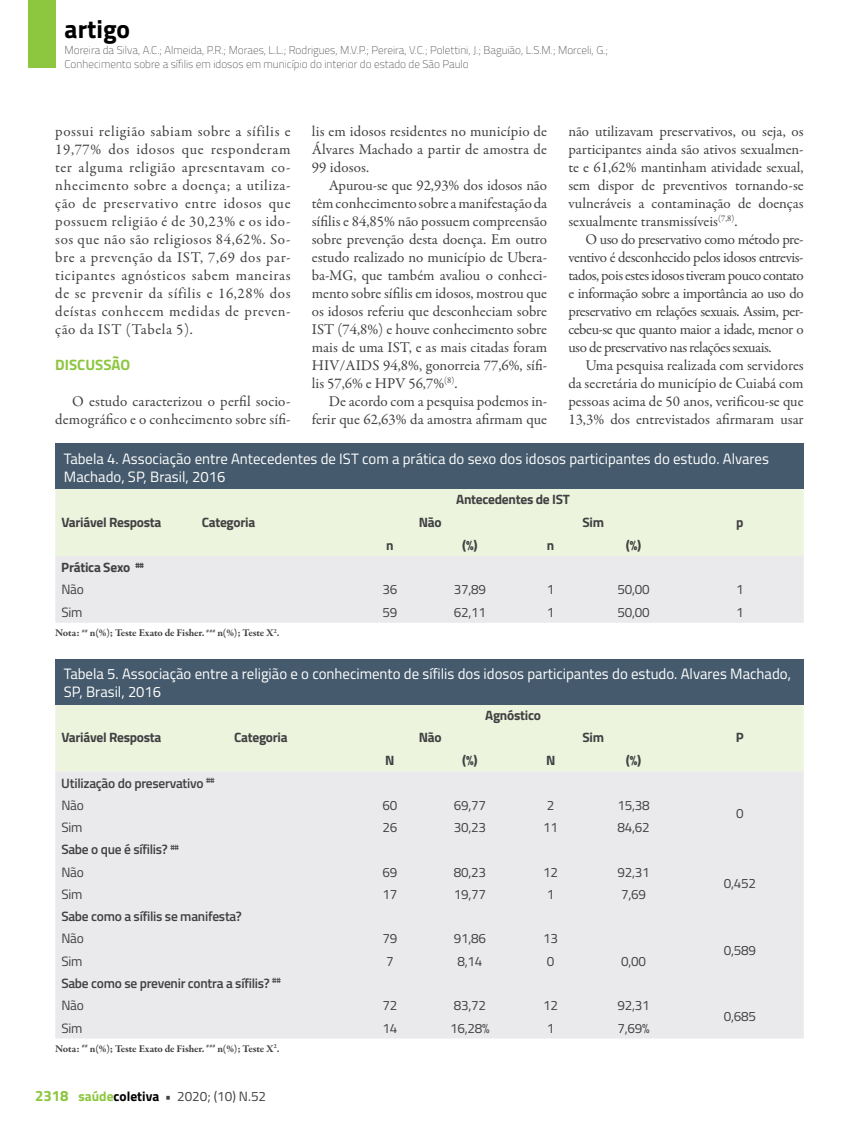
<style>
.page{position:relative;width:859px;height:1132px;background:#fff}
.page>*{position:absolute;margin:0;border:0;box-sizing:border-box;transform-origin:0 0}
.t1{font:700 25.5px "Titillium";color:#000}
.t2{font:15px/18px "Garamond Premr Pro";color:#414042;text-align:justify}
.t3{font:15px/18px "Titillium";color:#fff}
.t4{font:700 15px "Titillium";color:#8dc63f}
.t5{font:13.5px "Titillium";letter-spacing:-.02em;color:#414042}
.t6{font:700 13.5px/22.2px "Titillium";letter-spacing:-.02em;color:#414042}
.t7{font:600 13.5px/22.2px "Titillium";letter-spacing:-.02em;color:#414042}
.t8{font:100 11.25px/13.5px "Titillium";color:#414042}
.t9{font:700 10.5px "Garamond Premr Pro";letter-spacing:-.01em;color:#414042}
.s1{font-weight:400}
.s2{font-weight:700;font-size:15px;color:#8dc63f}
.s3{font-weight:700;color:#8dc63f}
.s4{font-weight:700;color:#000}
.s5{font-weight:700}
</style>
<div class="page">
<div style="left:28px;top:0;width:27px;height:68px;background:#8dc63f"></div>
<div style="left:55px;top:489px;width:749px;height:67px;background:#ecf4de"></div>
<div style="left:55px;top:556px;width:749px;height:66px;background:#eaeaec"></div>
<div style="left:55px;top:443px;width:749px;height:46px;background:#455a6c"></div>
<div style="left:55px;top:704px;width:749px;height:67px;background:#ecf4de"></div>
<div style="left:55px;top:771px;width:749px;height:267px;background:#eaeaec"></div>
<div style="left:55px;top:658px;width:749px;height:46px;background:#455a6c"></div>
<h1 class="t1" style="left:65px;top:10px;width:67px">artigo</h1>
<p class="t8" style="left:65px;top:43px;width:545px">Moreira da Silva, A.C.; Almeida, P.R.; Moraes, L.L.; Rodrigues, M.V.P.; Pereira, V.C.; Polettini, J.; Baguião, L.S.M.; Morceli, G.;<br>Conhecimento sobre a sífilis em idosos em município do interior do estado de São Paulo</p>
<p class="t2" style="left:55px;top:122px;width:237px">possui religião sabiam sobre a sífilis e 19,77% dos idosos que responderam ter alguma religião apresentavam co&shy;nhecimento sobre a doença; a utiliza&shy;ção de preservativo entre idosos que possuem religião é de 30,23% e os ido&shy;sos que não são religiosos 84,62%. So&shy;bre a prevenção da IST, 7,69 dos par&shy;ticipantes agnósticos sabem maneiras de se prevenir da sífilis e 16,28% dos deístas conhecem medidas de preven&shy;ção da IST (Tabela 5).</p>
<p class="t4" style="left:55px;top:353px;width:76px">DISCUSSÃO</p>
<p class="t2" style="left:55px;top:392px;width:237px;text-align:right">O estudo caracterizou o perfil socio&shy;demográfico e o conhecimento sobre sífi-</p>
<p class="t2" style="left:312px;top:122px;width:237px">lis em idosos residentes no município de Álvares Machado a partir de amostra de 99 idosos.</p>
<p class="t2" style="left:312px;top:176px;width:237px;text-indent:17px">Apurou-se que 92,93% dos idosos não têm conhecimento sobre a manifestação da sífilis e 84,85% não possuem compreensão sobre prevenção desta doença. Em outro estudo realizado no município de Ubera&shy;ba-MG, que também avaliou o conheci&shy;mento sobre sífilis em idosos, mostrou que os idosos referiu que desconheciam sobre IST (74,8%) e houve conhecimento sobre mais de uma IST, e as mais citadas foram HIV/AIDS 94,8%, gonorreia 77,6%, sífi&shy;lis 57,6% e HPV 56,7%<sup>(8)</sup>.</p>
<p class="t2" style="left:312px;top:392px;width:237px;text-align:right">De acordo com a pesquisa podemos in&shy;ferir que 62,63% da amostra afirmam que</p>
<p class="t2" style="left:568px;top:122px;width:237px">não utilizavam preservativos, ou seja, os participantes ainda são ativos sexualmen&shy;te e 61,62% mantinham atividade sexual, sem dispor de preventivos tornando-se vulneráveis a contaminação de doenças sexualmente transmissíveis<sup>(7,8)</sup>.</p>
<p class="t2" style="left:568px;top:230px;width:237px;text-indent:17px">O uso do preservativo como método pre&shy;ventivo é desconhecido pelos idosos entrevis&shy;tados, pois estes idosos tiveram pouco contato e informação sobre a importância ao uso do preservativo em relações sexuais. Assim, per&shy;cebeu-se que quanto maior a idade, menor o uso de preservativo nas relações sexuais.</p>
<p class="t2" style="left:568px;top:356px;width:237px;text-indent:17px">Uma pesquisa realizada com servidores da secretária do município de Cuiabá com pessoas acima de 50 anos, verificou-se que 13,3% dos entrevistados afirmaram usar</p>
<p class="t3" style="left:64px;top:449px;width:707px">Tabela 4. Associação entre Antecedentes de IST com a prática do sexo dos idosos participantes do estudo. Alvares<br>Machado, SP, Brasil, 2016</p>
<p class="t6" style="left:61px;top:510px;width:102px">Variável Resposta</p>
<p class="t6" style="left:202px;top:510px;width:55px">Categoria</p>
<p class="t6" style="left:61px;top:555px;width:84px">Prática Sexo <sup>##<br></sup><span class="s1">Não</span></p>
<p class="t6" style="left:456px;top:487px;width:115px">Antecedentes de IST</p>
<p class="t6" style="left:419px;top:510px;width:24px">Não</p>
<p class="t6" style="left:582px;top:510px;width:23px">Sim</p>
<p class="t6" style="left:736px;top:510px;width:9px">p</p>
<p class="t6" style="left:386px;top:533px;width:9px">n</p>
<p class="t6" style="left:462px;top:533px;width:17px">(%)</p>
<p class="t6" style="left:547px;top:533px;width:9px">n</p>
<p class="t6" style="left:626px;top:533px;width:17px">(%)</p>
<p class="t5" style="left:382px;top:579px;width:16px">36</p>
<p class="t5" style="left:454px;top:579px;width:34px">37,89</p>
<p class="t5" style="left:547px;top:579px;width:9px">1</p>
<p class="t5" style="left:617px;top:579px;width:34px">50,00</p>
<p class="t5" style="left:736px;top:579px;width:9px">1</p>
<p class="t5" style="left:61px;top:602px;width:23px">Sim</p>
<p class="t5" style="left:382px;top:602px;width:16px">59</p>
<p class="t5" style="left:454px;top:602px;width:34px">62,11</p>
<p class="t5" style="left:547px;top:602px;width:9px">1</p>
<p class="t5" style="left:617px;top:602px;width:34px">50,00</p>
<p class="t5" style="left:736px;top:602px;width:9px">1</p>
<p class="t9" style="left:55px;top:626px;width:226px">Nota: <sup>##</sup> n(%); Teste Exato de Fisher. <sup>###</sup> n(%); Teste X<sup>2</sup>.</p>
<p class="t3" style="left:64px;top:664px;width:729px">Tabela 5. Associação entre a religião e o conhecimento de sífilis dos idosos participantes do estudo. Alvares Machado,<br>SP, Brasil, 2016</p>
<p class="t6" style="left:61px;top:725px;width:102px">Variável Resposta</p>
<p class="t6" style="left:234px;top:725px;width:55px">Categoria</p>
<p class="t7" style="left:61px;top:770px;width:155px">Utilização do preservativo <sup>##</sup></p>
<p class="t6" style="left:485px;top:702px;width:57px">Agnóstico</p>
<p class="t6" style="left:419px;top:725px;width:24px">Não</p>
<p class="t6" style="left:582px;top:725px;width:23px">Sim</p>
<p class="t6" style="left:736px;top:725px;width:9px">P</p>
<p class="t6" style="left:385px;top:748px;width:11px">N</p>
<p class="t6" style="left:462px;top:748px;width:17px">(%)</p>
<p class="t6" style="left:546px;top:748px;width:11px">N</p>
<p class="t6" style="left:626px;top:748px;width:17px">(%)</p>
<p class="t5" style="left:61px;top:795px;width:24px">Não</p>
<p class="t5" style="left:382px;top:795px;width:16px">60</p>
<p class="t5" style="left:454px;top:795px;width:34px">69,77</p>
<p class="t5" style="left:547px;top:795px;width:9px">2</p>
<p class="t5" style="left:617px;top:795px;width:34px">15,38</p>
<p class="t5" style="left:61px;top:817px;width:23px">Sim</p>
<p class="t5" style="left:382px;top:817px;width:16px">26</p>
<p class="t5" style="left:454px;top:817px;width:34px">30,23</p>
<p class="t5" style="left:543px;top:817px;width:16px">11</p>
<p class="t5" style="left:617px;top:817px;width:34px">84,62</p>
<p class="t7" style="left:61px;top:837px;width:119px">Sabe o que é sífilis? <sup>##<br></sup><span class="s1">Não</span></p>
<p class="t5" style="left:382px;top:861px;width:16px">69</p>
<p class="t5" style="left:454px;top:861px;width:34px">80,23</p>
<p class="t5" style="left:543px;top:861px;width:16px">12</p>
<p class="t5" style="left:617px;top:861px;width:34px">92,31</p>
<p class="t5" style="left:61px;top:884px;width:23px">Sim</p>
<p class="t5" style="left:382px;top:884px;width:16px">17</p>
<p class="t5" style="left:454px;top:884px;width:34px">19,77</p>
<p class="t5" style="left:547px;top:884px;width:9px">1</p>
<p class="t5" style="left:621px;top:884px;width:26px">7,69</p>
<p class="t7" style="left:61px;top:904px;width:182px">Sabe como a sífilis se manifesta?</p>
<p class="t5" style="left:61px;top:928px;width:24px">Não</p>
<p class="t5" style="left:382px;top:928px;width:16px">79</p>
<p class="t5" style="left:454px;top:928px;width:34px">91,86</p>
<p class="t5" style="left:543px;top:928px;width:16px">13</p>
<p class="t5" style="left:61px;top:950px;width:23px">Sim</p>
<p class="t5" style="left:386px;top:950px;width:9px">7</p>
<p class="t5" style="left:457px;top:950px;width:26px">8,14</p>
<p class="t5" style="left:547px;top:950px;width:9px">0</p>
<p class="t5" style="left:621px;top:950px;width:26px">0,00</p>
<p class="t7" style="left:61px;top:971px;width:221px">Sabe como se prevenir contra a sífilis? <sup>##<br></sup><span class="s1">Não</span></p>
<p class="t5" style="left:382px;top:995px;width:16px">72</p>
<p class="t5" style="left:454px;top:995px;width:34px">83,72</p>
<p class="t5" style="left:543px;top:995px;width:16px">12</p>
<p class="t5" style="left:617px;top:995px;width:34px">92,31</p>
<p class="t5" style="left:61px;top:1017px;width:23px">Sim</p>
<p class="t5" style="left:382px;top:1017px;width:16px">14</p>
<p class="t5" style="left:450px;top:1017px;width:41px">16,28%</p>
<p class="t5" style="left:547px;top:1017px;width:9px">1</p>
<p class="t5" style="left:617px;top:1017px;width:34px">7,69%</p>
<p class="t9" style="left:55px;top:1041px;width:226px">Nota: <sup>##</sup> n(%); Teste Exato de Fisher. <sup>###</sup> n(%); Teste X<sup>2</sup>.</p>
<p class="t5" style="left:35px;top:1086px;width:233px"><span class="s2">2318</span> <span class="s3">saúde</span><span class="s4">coletiva</span> <span class="s5">•</span> 2020; (10) N.52</p>
<p class="t5" style="left:736px;top:803px;width:9px">0</p>
<p class="t5" style="left:724px;top:872px;width:34px">0,452</p>
<p class="t5" style="left:724px;top:939px;width:34px">0,589</p>
<p class="t5" style="left:724px;top:1006px;width:34px">0,685</p>
</div>
